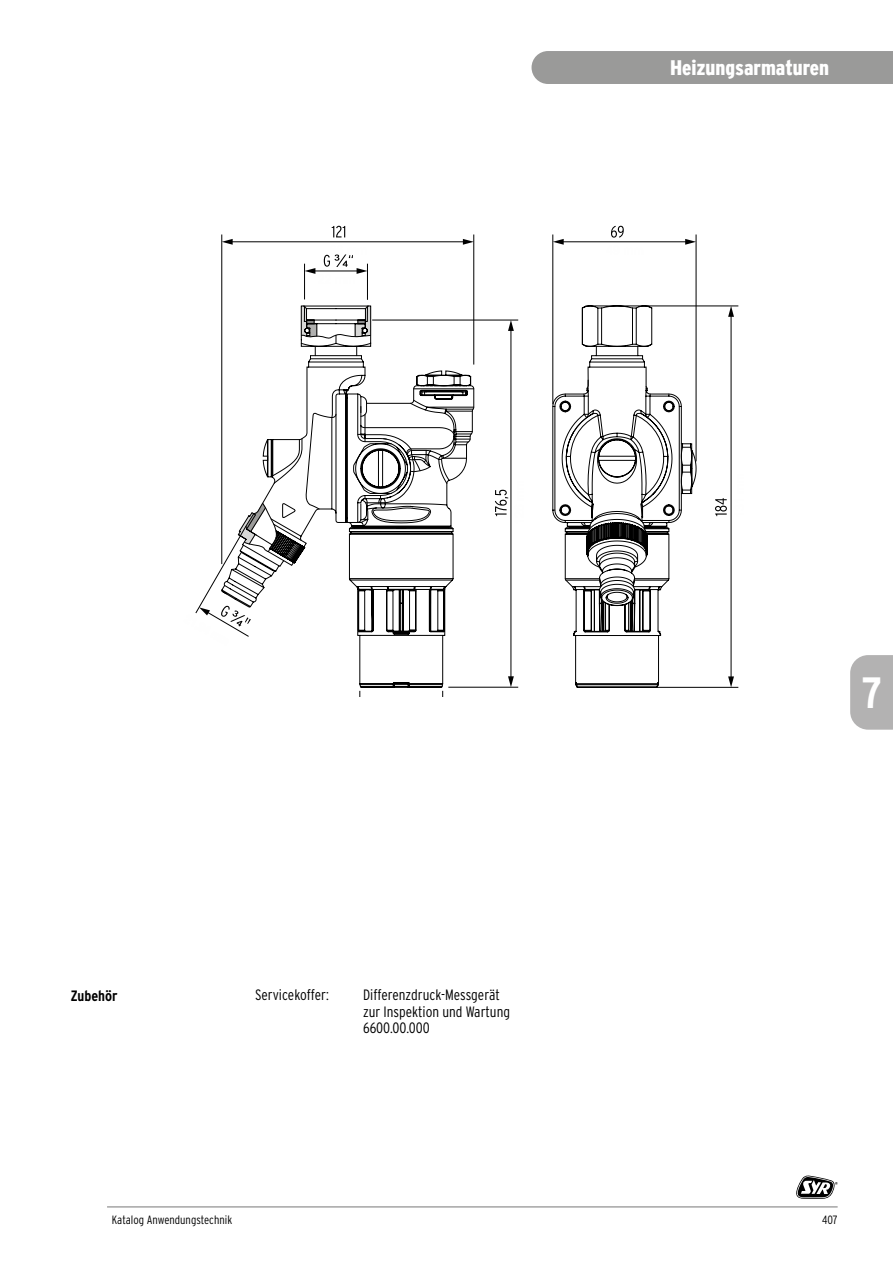
<style>
.page{position:relative;width:893px;height:1263px;background:#fff}
.page>*{position:absolute;margin:0;border:0;box-sizing:border-box;transform-origin:0 0}
.t1{font:700 condensed 43.8px "Interstate";color:#fff}
.t2{font:900 condensed 21px "Interstate";color:#fff}
.t3{font:300 condensed 15px/16.5px "Interstate";color:#000}
.t4{font:700 condensed 15px "Interstate";color:#000}
.t5{font:300 condensed 12px "Interstate";color:#000}
</style>
<div class="page">
<hr style="left:367px;top:264px;width:1px;height:36px;background:#000">
<hr style="left:304px;top:264px;width:1px;height:35px;background:#000">
<svg style="left:300px;top:305px;width:352px;height:81px"></svg>
<svg style="left:315px;top:346px;width:159px;height:342px"></svg>
<svg style="left:552px;top:346px;width:145px;height:342px"></svg>
<svg style="left:365px;top:386px;width:304px;height:249px"></svg>
<svg style="left:301px;top:305px;width:70px;height:42px"></svg>
<svg style="left:195px;top:355px;width:170px;height:291px"></svg>
<hr style="left:365px;top:722px;width:72px;height:1px;background:#000">
<hr style="left:448px;top:687px;width:70px;height:1px;background:#000">
<hr style="left:372px;top:320px;width:146px;height:1px;background:#000">
<hr style="left:511px;top:325px;width:1px;height:357px;background:#000">
<svg style="left:508px;top:320px;width:6px;height:11px"></svg>
<svg style="left:508px;top:676px;width:6px;height:11px"></svg>
<svg style="left:515px;top:481px;width:9px;height:42px"></svg>
<hr style="left:643px;top:306px;width:95px;height:1px;background:#000">
<hr style="left:656px;top:687px;width:82px;height:1px;background:#000">
<hr style="left:731px;top:311px;width:1px;height:371px;background:#000">
<svg style="left:728px;top:676px;width:6px;height:11px"></svg>
<svg style="left:728px;top:306px;width:6px;height:11px"></svg>
<svg style="left:715px;top:498px;width:12px;height:18px"></svg>
<hr style="left:696px;top:234px;width:1px;height:227px;background:#000">
<hr style="left:553px;top:234px;width:1px;height:170px;background:#000">
<hr style="left:558px;top:242px;width:133px;height:1px;background:#000">
<svg style="left:553px;top:239px;width:11px;height:6px"></svg>
<svg style="left:685px;top:239px;width:11px;height:6px"></svg>
<hr style="left:473px;top:234px;width:1px;height:131px;background:#000">
<hr style="left:222px;top:234px;width:1px;height:330px;background:#000">
<hr style="left:227px;top:242px;width:241px;height:1px;background:#000">
<svg style="left:222px;top:239px;width:11px;height:6px"></svg>
<svg style="left:463px;top:239px;width:11px;height:6px"></svg>
<svg style="left:305px;top:254px;width:62px;height:30px"></svg>
<svg style="left:611px;top:226px;width:13px;height:12px"></svg>
<svg style="left:332px;top:226px;width:13px;height:11px"></svg>
<svg style="left:796px;top:1175px;width:42px;height:24px"></svg>
<hr style="left:107px;top:1206px;width:731px;height:1px;background:#000">
<div style="left:531px;top:51px;width:362px;height:33px;background:#9a9a99"></div>
<svg style="left:850px;top:655px;width:43px;height:75px;background:#b7b6b6"></svg>
<h2 class="t2" style="left:670px;top:56px;width:161px">Heizungsarmaturen</h2>
<h1 class="t1" style="left:862px;top:666px;width:22px">7</h1>
<p class="t4" style="left:71px;top:986px;width:48px">Zubehör</p>
<p class="t3" style="left:255px;top:986px;width:75px">Servicekoffer:</p>
<p class="t3" style="left:363px;top:986px;width:148px">Differenzdruck-Messgerät zur Inspektion und Wartung<br>6600.00.000</p>
<p class="t5" style="left:112px;top:1212px;width:122px">Katalog Anwendungstechnik</p>
<p class="t5" style="left:822px;top:1212px;width:17px">407</p>
</div>
